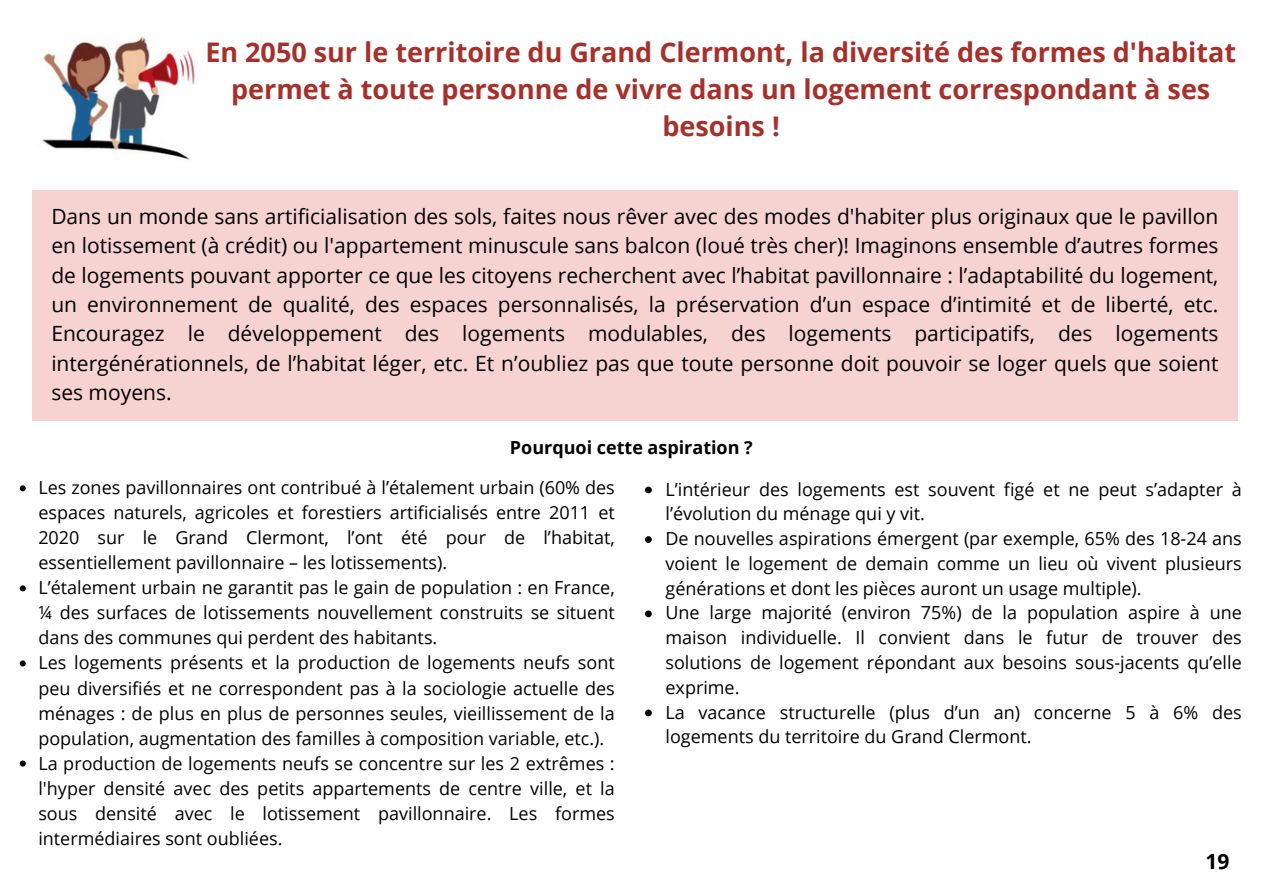
<style>
.page{position:relative;width:1263px;height:894px;background:#fff}
.page>*{position:absolute;margin:0;border:0;box-sizing:border-box;transform-origin:0 0}
.t1{font:700 27px/37.2px "Open Sans";color:#a6302a;text-align:center}
.t2{font:21px/29.2px "Open Sans";color:#000;text-align:justify}
.t3{font:700 21px "Open Sans";color:#000}
.t4{font:18px/25px "Open Sans";color:#000;text-align:justify}
.t5{font:700 18px "Open Sans";color:#000}
</style>
<div class="page">
<img style="left:42px;top:37px;width:153px;height:123px">
<div style="left:32px;top:190px;width:1206px;height:230px;background:#f6d2d0"></div>
<svg style="left:20px;top:485px;width:6px;height:6px"></svg>
<svg style="left:20px;top:585px;width:6px;height:6px"></svg>
<svg style="left:20px;top:660px;width:6px;height:6px"></svg>
<svg style="left:20px;top:760px;width:6px;height:6px"></svg>
<svg style="left:645px;top:486px;width:7px;height:7px"></svg>
<svg style="left:645px;top:536px;width:7px;height:6px"></svg>
<svg style="left:645px;top:610px;width:7px;height:7px"></svg>
<svg style="left:645px;top:709px;width:7px;height:7px"></svg>
<p class="t1" style="left:205px;top:33px;width:1032px">En 2050 sur le territoire du Grand Clermont, la diversité des formes d'habitat permet à toute personne de vivre dans un logement correspondant à ses besoins !</p>
<p class="t2" style="left:51px;top:201px;width:1169px">Dans un monde sans artificialisation des sols, faites nous rêver avec des modes d'habiter plus originaux que le pavillon en lotissement (à crédit) ou l'appartement minuscule sans balcon (loué très cher)! Imaginons ensemble d’autres formes de logements pouvant apporter ce que les citoyens recherchent avec l’habitat pavillonnaire : l’adaptabilité du logement, un environnement de qualité, des espaces personnalisés, la préservation d’un espace d’intimité et de liberté, etc.<br>Encouragez le développement des logements modulables, des logements participatifs, des logements intergénérationnels, de l’habitat léger, etc. Et n’oubliez pas que toute personne doit pouvoir se loger quels que soient ses moyens.</p>
<p class="t5" style="left:510px;top:434px;width:244px">Pourquoi cette aspiration ?</p>
<p class="t4" style="left:38px;top:474px;width:578px">Les zones pavillonnaires ont contribué à l’étalement urbain (60% des espaces naturels, agricoles et forestiers artificialisés entre 2011 et 2020 sur le Grand Clermont, l’ont été pour de l’habitat, essentiellement pavillonnaire – les lotissements).</p>
<p class="t4" style="left:38px;top:574px;width:578px">L’étalement urbain ne garantit pas le gain de population : en France, ¼ des surfaces de lotissements nouvellement construits se situent dans des communes qui perdent des habitants.</p>
<p class="t4" style="left:38px;top:649px;width:578px">Les logements présents et la production de logements neufs sont peu diversifiés et ne correspondent pas à la sociologie actuelle des ménages : de plus en plus de personnes seules, vieillissement de la population, augmentation des familles à composition variable, etc.).</p>
<p class="t4" style="left:38px;top:749px;width:578px">La production de logements neufs se concentre sur les 2 extrêmes : l'hyper densité avec des petits appartements de centre ville, et la sous densité avec le lotissement pavillonnaire. Les formes intermédiaires sont oubliées.</p>
<p class="t4" style="left:665px;top:476px;width:578px">L’intérieur des logements est souvent figé et ne peut s’adapter à l’évolution du ménage qui y vit.</p>
<p class="t4" style="left:665px;top:525px;width:578px">De nouvelles aspirations émergent (par exemple, 65% des 18-24 ans voient le logement de demain comme un lieu où vivent plusieurs générations et dont les pièces auront un usage multiple).</p>
<p class="t4" style="left:665px;top:600px;width:578px">Une large majorité (environ 75%) de la population aspire à une maison individuelle. Il convient dans le futur de trouver des solutions de logement répondant aux besoins sous-jacents qu’elle exprime.</p>
<p class="t4" style="left:665px;top:699px;width:578px">La vacance structurelle (plus d’un an) concerne 5 à 6% des logements du territoire du Grand Clermont.</p>
<p class="t3" style="left:1205px;top:846px;width:25px">19</p>
</div>
